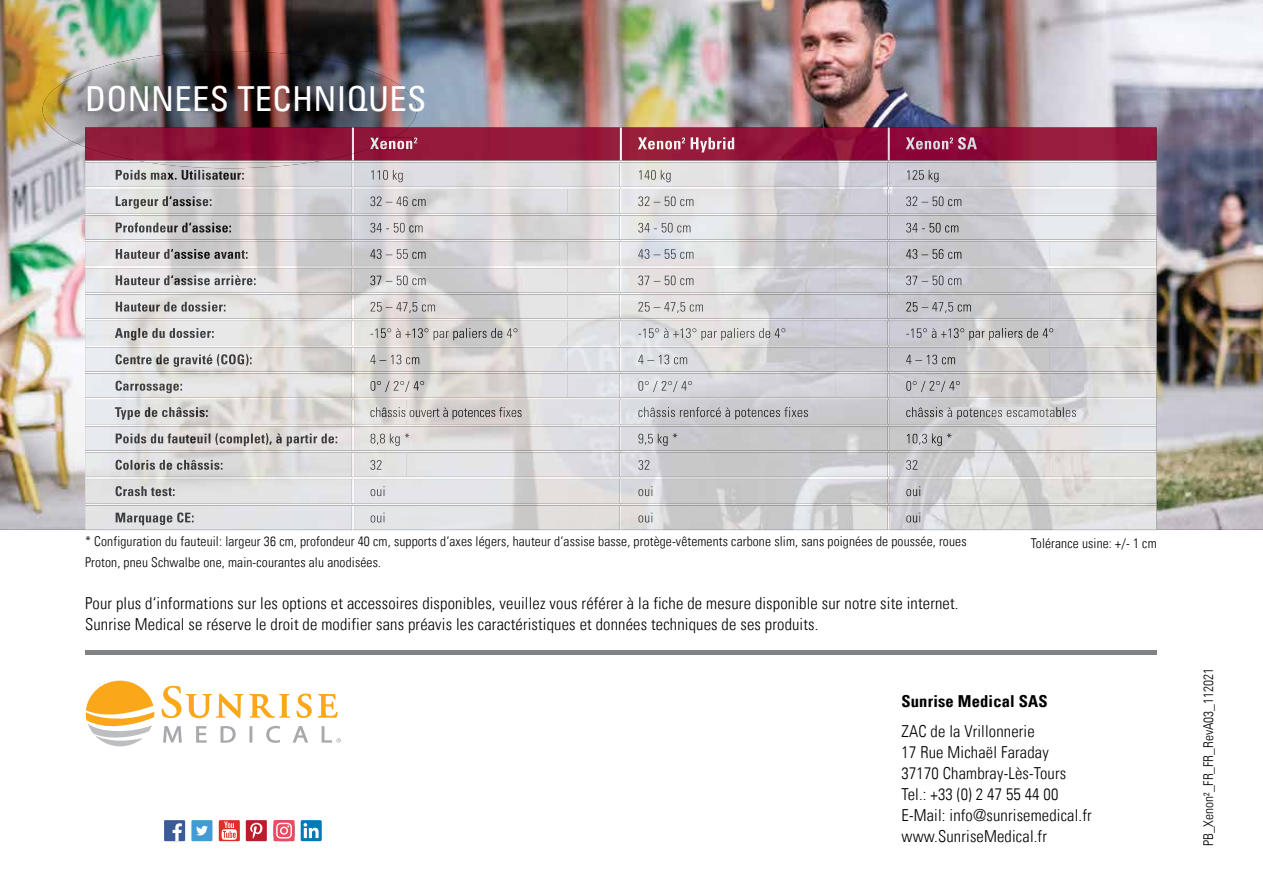
<style>
.page{position:relative;width:1263px;height:893px;background:#fff}
.page>*{position:absolute;margin:0;border:0;box-sizing:border-box;transform-origin:0 0}
.t1{font:condensed 34.5px "Univers Com 57";letter-spacing:.01em;color:#fff}
.t2{font:16.5px/21px "Univers Com 47 Light Cond";letter-spacing:.01em;color:#000}
.t3{font:16.5px "Univers Com 67 Bold Cond";letter-spacing:.01em;color:#000}
.t4{font:13.5px/21px "Univers Com 47 Light Cond";letter-spacing:.01em;color:#000}
</style>
<div class="page">
<img style="left:0;top:0;width:1263px;height:530px">
<div style="left:246px;top:820px;width:21px;height:21px;background:#bb1d2c"></div>
<div style="left:164px;top:820px;width:21px;height:21px;background:#3d5a98"></div>
<svg style="left:173px;top:823px;width:9px;height:18px"></svg>
<svg style="left:301px;top:820px;width:21px;height:21px"></svg>
<svg style="left:304px;top:823px;width:15px;height:15px"></svg>
<div style="left:191px;top:820px;width:21px;height:21px;background:#439bd6"></div>
<svg style="left:196px;top:826px;width:12px;height:9px"></svg>
<div style="left:219px;top:820px;width:21px;height:21px;background:#e22e28"></div>
<svg style="left:222px;top:821px;width:15px;height:19px"></svg>
<svg style="left:273px;top:820px;width:22px;height:21px"></svg>
<svg style="left:250px;top:823px;width:12px;height:15px"></svg>
<img style="left:43px;top:51px;width:374px;height:96px">
<hr style="left:85px;top:650px;width:1072px;height:4px;background:#808285">
<img style="left:85px;top:128px;width:1072px;height:35px">
<img style="left:354px;top:128px;width:54px;height:25px">
<img style="left:85px;top:147px;width:268px;height:67px">
<img style="left:149px;top:163px;width:161px;height:5px">
<img style="left:354px;top:163px;width:803px;height:51px">
<img style="left:620px;top:163px;width:270px;height:24px">
<img style="left:353px;top:189px;width:536px;height:209px">
<img style="left:85px;top:214px;width:1072px;height:28px">
<img style="left:352px;top:215px;width:538px;height:26px">
<img style="left:85px;top:241px;width:322px;height:183px">
<img style="left:890px;top:242px;width:159px;height:182px">
<img style="left:1049px;top:242px;width:108px;height:235px">
<img style="left:406px;top:400px;width:214px;height:24px">
<img style="left:890px;top:453px;width:160px;height:24px">
<img style="left:85px;top:453px;width:535px;height:77px">
<img style="left:890px;top:479px;width:267px;height:51px">
<img style="left:354px;top:505px;width:266px;height:25px">
<img style="left:622px;top:400px;width:266px;height:130px">
<img style="left:85px;top:426px;width:1072px;height:24px">
<img style="left:137px;top:161px;width:186px;height:2px">
<img style="left:85px;top:187px;width:1072px;height:2px">
<img style="left:85px;top:266px;width:1072px;height:2px">
<img style="left:85px;top:292px;width:1072px;height:2px">
<img style="left:85px;top:398px;width:1072px;height:2px">
<img style="left:85px;top:477px;width:1072px;height:2px">
<img style="left:85px;top:503px;width:1072px;height:2px">
<img style="left:85px;top:319px;width:1072px;height:2px">
<img style="left:85px;top:345px;width:1072px;height:2px">
<img style="left:85px;top:371px;width:1072px;height:3px">
<img style="left:352px;top:163px;width:2px;height:24px">
<img style="left:352px;top:189px;width:2px;height:24px">
<img style="left:620px;top:189px;width:2px;height:24px">
<img style="left:888px;top:189px;width:2px;height:24px">
<img style="left:620px;top:215px;width:2px;height:25px">
<img style="left:352px;top:242px;width:2px;height:24px">
<img style="left:620px;top:242px;width:2px;height:24px">
<img style="left:888px;top:242px;width:2px;height:24px">
<img style="left:352px;top:268px;width:2px;height:24px">
<img style="left:620px;top:268px;width:2px;height:24px">
<img style="left:888px;top:268px;width:2px;height:24px">
<img style="left:352px;top:294px;width:2px;height:25px">
<img style="left:620px;top:294px;width:2px;height:25px">
<img style="left:888px;top:294px;width:2px;height:25px">
<img style="left:352px;top:321px;width:2px;height:24px">
<img style="left:620px;top:321px;width:2px;height:24px">
<img style="left:888px;top:321px;width:2px;height:24px">
<img style="left:352px;top:347px;width:2px;height:24px">
<img style="left:620px;top:347px;width:2px;height:24px">
<img style="left:888px;top:347px;width:2px;height:24px">
<img style="left:352px;top:374px;width:2px;height:24px">
<img style="left:620px;top:374px;width:2px;height:24px">
<img style="left:888px;top:374px;width:2px;height:24px">
<img style="left:352px;top:400px;width:2px;height:24px">
<img style="left:620px;top:400px;width:2px;height:24px">
<img style="left:888px;top:400px;width:2px;height:24px">
<img style="left:352px;top:453px;width:2px;height:24px">
<img style="left:620px;top:453px;width:2px;height:24px">
<img style="left:888px;top:453px;width:2px;height:24px">
<img style="left:352px;top:479px;width:2px;height:24px">
<img style="left:620px;top:479px;width:2px;height:24px">
<img style="left:888px;top:479px;width:2px;height:24px">
<img style="left:352px;top:505px;width:2px;height:25px">
<img style="left:620px;top:505px;width:2px;height:25px">
<svg style="left:85px;top:530px;width:1072px;height:1px"></svg>
<img style="left:888px;top:505px;width:2px;height:25px">
<img style="left:352px;top:128px;width:2px;height:25px">
<svg style="left:352px;top:153px;width:2px;height:8px"></svg>
<img style="left:620px;top:128px;width:2px;height:33px">
<img style="left:888px;top:128px;width:2px;height:33px">
<img style="left:85px;top:424px;width:1072px;height:2px">
<img style="left:352px;top:426px;width:2px;height:24px">
<img style="left:620px;top:426px;width:2px;height:24px">
<img style="left:888px;top:426px;width:2px;height:24px">
<img style="left:85px;top:450px;width:1072px;height:3px">
<img style="left:370px;top:137px;width:42px;height:12px">
<img style="left:370px;top:137px;width:24px;height:11px">
<svg style="left:414px;top:138px;width:3px;height:5px"></svg>
<img style="left:638px;top:137px;width:42px;height:12px">
<svg style="left:682px;top:138px;width:3px;height:5px"></svg>
<img style="left:685px;top:137px;width:49px;height:15px">
<img style="left:906px;top:137px;width:42px;height:12px">
<svg style="left:950px;top:138px;width:3px;height:5px"></svg>
<img style="left:953px;top:137px;width:24px;height:12px">
<img style="left:116px;top:170px;width:128px;height:10px">
<img style="left:371px;top:170px;width:32px;height:12px">
<img style="left:639px;top:170px;width:32px;height:12px">
<img style="left:907px;top:170px;width:31px;height:12px">
<img style="left:116px;top:196px;width:95px;height:13px">
<img style="left:370px;top:196px;width:56px;height:10px">
<img style="left:638px;top:196px;width:55px;height:10px">
<img style="left:906px;top:196px;width:55px;height:10px">
<img style="left:116px;top:223px;width:115px;height:10px">
<img style="left:370px;top:223px;width:53px;height:10px">
<img style="left:638px;top:223px;width:52px;height:10px">
<img style="left:906px;top:223px;width:52px;height:10px">
<img style="left:116px;top:249px;width:132px;height:10px">
<img style="left:370px;top:249px;width:55px;height:10px">
<img style="left:638px;top:249px;width:55px;height:10px">
<img style="left:906px;top:249px;width:55px;height:10px">
<img style="left:116px;top:275px;width:140px;height:10px">
<img style="left:370px;top:276px;width:56px;height:9px">
<img style="left:638px;top:276px;width:55px;height:9px">
<img style="left:906px;top:276px;width:55px;height:9px">
<img style="left:116px;top:302px;width:109px;height:10px">
<img style="left:370px;top:302px;width:66px;height:11px">
<img style="left:638px;top:302px;width:65px;height:11px">
<img style="left:906px;top:302px;width:65px;height:11px">
<img style="left:115px;top:328px;width:99px;height:12px">
<img style="left:370px;top:328px;width:147px;height:12px">
<img style="left:638px;top:328px;width:147px;height:12px">
<img style="left:906px;top:328px;width:147px;height:12px">
<img style="left:116px;top:354px;width:136px;height:13px">
<img style="left:370px;top:355px;width:49px;height:9px">
<img style="left:638px;top:355px;width:49px;height:9px">
<img style="left:906px;top:355px;width:49px;height:9px">
<img style="left:116px;top:381px;width:66px;height:12px">
<img style="left:371px;top:381px;width:53px;height:11px">
<img style="left:638px;top:381px;width:54px;height:11px">
<img style="left:906px;top:381px;width:54px;height:11px">
<img style="left:115px;top:407px;width:93px;height:13px">
<img style="left:370px;top:407px;width:151px;height:12px">
<img style="left:638px;top:407px;width:170px;height:12px">
<img style="left:906px;top:407px;width:170px;height:12px">
<img style="left:116px;top:433px;width:221px;height:13px">
<img style="left:370px;top:433px;width:39px;height:13px">
<img style="left:638px;top:433px;width:39px;height:13px">
<img style="left:907px;top:433px;width:44px;height:13px">
<img style="left:116px;top:460px;width:106px;height:10px">
<svg style="left:370px;top:460px;width:12px;height:10px"></svg>
<svg style="left:638px;top:460px;width:11px;height:10px"></svg>
<svg style="left:906px;top:460px;width:11px;height:10px"></svg>
<img style="left:116px;top:486px;width:59px;height:10px">
<svg style="left:371px;top:486px;width:13px;height:10px"></svg>
<img style="left:638px;top:486px;width:14px;height:10px">
<img style="left:906px;top:486px;width:14px;height:10px">
<img style="left:116px;top:512px;width:78px;height:13px">
<svg style="left:371px;top:513px;width:13px;height:9px"></svg>
<img style="left:638px;top:513px;width:14px;height:9px">
<img style="left:906px;top:513px;width:14px;height:9px">
<svg style="left:86px;top:681px;width:68px;height:65px"></svg>
<svg style="left:249px;top:694px;width:41px;height:24px"></svg>
<svg style="left:162px;top:686px;width:81px;height:32px"></svg>
<svg style="left:296px;top:693px;width:16px;height:25px"></svg>
<svg style="left:318px;top:694px;width:20px;height:24px"></svg>
<svg style="left:163px;top:726px;width:19px;height:17px"></svg>
<svg style="left:196px;top:726px;width:11px;height:17px"></svg>
<svg style="left:221px;top:726px;width:15px;height:17px"></svg>
<svg style="left:249px;top:726px;width:3px;height:17px"></svg>
<svg style="left:266px;top:726px;width:14px;height:17px"></svg>
<svg style="left:293px;top:726px;width:15px;height:17px"></svg>
<svg style="left:322px;top:726px;width:19px;height:17px"></svg>
<h1 class="t1" style="left:85px;top:77px;width:343px">DONNEES TECHNIQUES</h1>
<p class="t4" style="left:85px;top:530px;width:883px">* Configuration du fauteuil: largeur 36 cm, profondeur 40 cm, supports d‘axes légers, hauteur d‘assise basse, protège-vêtements carbone slim, sans poignées de poussée, roues<br>Proton, pneu Schwalbe one, main-courantes alu anodisées.</p>
<p class="t2" style="left:85px;top:592px;width:875px">Pour plus d‘informations sur les options et accessoires disponibles, veuillez vous référer à la fiche de mesure disponible sur notre site internet.<br>Sunrise Medical se réserve le droit de modifier sans préavis les caractéristiques et données techniques de ses produits.</p>
<p class="t4" style="left:1031px;top:532px;width:127px">Tolérance usine: +/- 1 cm</p>
<p class="t3" style="left:901px;top:691px;width:147px">Sunrise Medical SAS</p>
<p class="t2" style="left:901px;top:720px;width:192px">ZAC de la Vrillonnerie<br>17 Rue Michaël Faraday<br>37170 Chambray-Lès-Tours<br>Tel.: +33 (0) 2 47 55 44 00<br>E-Mail: info@sunrisemedical.fr www.SunriseMedical.fr</p>
<p class="t4" style="left:1198px;top:846px;width:180px;rotate:-90deg">PB_Xenon²_FR_FR_RevA03_112021</p>
</div>
